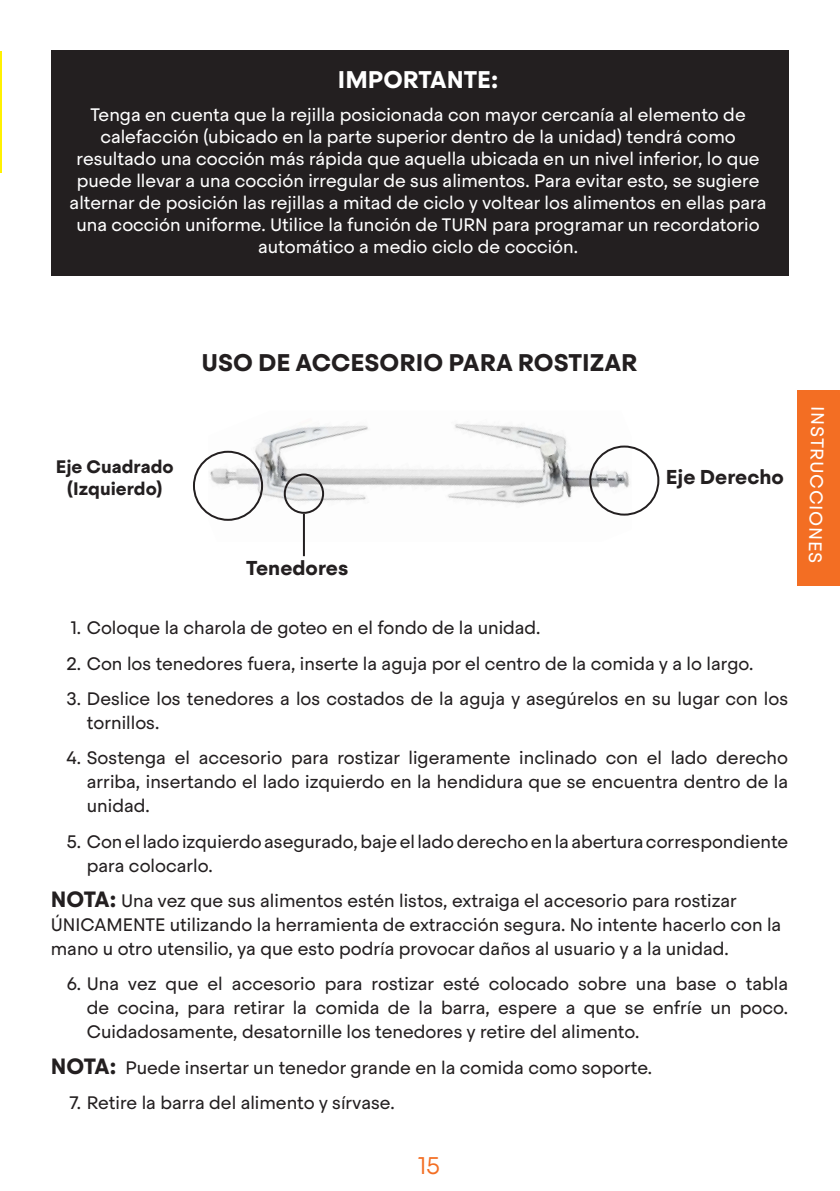
<style>
.page{position:relative;width:840px;height:1191px;background:#fff}
.page>*{position:absolute;margin:0;border:0;box-sizing:border-box;transform-origin:0 0}
.t1{font:700 24px "Steradian";color:#231f20}
.Numbers{font:700 24px "Steradian";color:#fff}
.t2{font:300 24px "Steradian";color:#f36e23}
.t3{font:700 20px "Steradian";color:#231f20}
.Numbers-2{font:18px/24px "Steradian";color:#231f20}
.Numbers-3{font:18px/22px "Steradian";color:#fff;text-align:center}
.t4{font:700 18px/21.6px "Steradian";color:#231f20;text-align:center}
.BoldNumbers{font:18px "Steradian";color:#fff}
.s1{font-weight:700;font-size:22px}
</style>
<div class="page">
<hr style="left:0;top:51px;width:1px;height:121px;background:#fff101">
<div style="left:51px;top:51px;width:737px;height:225px;background:#231f20"></div>
<div style="left:797px;top:391px;width:42px;height:195px;background:#f36e23"></div>
<img style="left:208px;top:424px;width:423px;height:118px">
<div style="left:589px;top:445px;width:70px;height:70px;border:2px solid #231f20;border-radius:50%"></div>
<div style="left:193px;top:451px;width:70px;height:70px;border:2px solid #231f20;border-radius:50%"></div>
<div style="left:283px;top:473px;width:41px;height:41px;border:2px solid #231f20;border-radius:50%"></div>
<hr style="left:303px;top:514px;width:2px;height:42px;background:#231f20">
<p class="Numbers" style="left:338px;top:64px;width:162px">IMPORTANTE:</p>
<p class="Numbers-3" style="left:70px;top:104px;width:698px">Tenga en cuenta que la rejilla posicionada con mayor cercanía al elemento de calefacción (ubicado en la parte superior dentro de la unidad) tendrá como resultado una cocción más rápida que aquella ubicada en un nivel inferior, lo que puede llevar a una cocción irregular de sus alimentos. Para evitar esto, se sugiere alternar de posición las rejillas a mitad de ciclo y voltear los alimentos en ellas para una cocción uniforme. Utilice la función de TURN para programar un recordatorio automático a medio ciclo de cocción.</p>
<p class="t1" style="left:201px;top:347px;width:437px">USO DE ACCESORIO PARA ROSTIZAR</p>
<p class="t4" style="left:56px;top:456px;width:119px">Eje Cuadrado (Izquierdo)</p>
<p class="t3" style="left:665px;top:464px;width:120px">Eje Derecho</p>
<p class="t3" style="left:246px;top:555px;width:103px">Tenedores</p>
<p class="Numbers-2" style="left:71px;top:616px;width:471px">1. Coloque la charola de goteo en el fondo de la unidad.</p>
<p class="Numbers-2" style="left:66px;top:651px;width:688px">2. Con los tenedores fuera, inserte la aguja por el centro de la comida y a lo largo.</p>
<p class="Numbers-2" style="left:87px;top:686px;width:702px;text-indent:-20px">3. Deslice los tenedores a los costados de la aguja y asegúrelos en su lugar con los tornillos.</p>
<p class="Numbers-2" style="left:87px;top:746px;width:702px;text-align:justify;text-indent:-20px">4. Sostenga el accesorio para rostizar ligeramente inclinado con el lado derecho arriba, insertando el lado izquierdo en la hendidura que se encuentra dentro de la unidad.</p>
<p class="Numbers-2" style="left:87px;top:829px;width:702px;text-indent:-20px">5. Con el lado izquierdo asegurado, baje el lado derecho en la abertura correspondiente para colocarlo.</p>
<p class="Numbers-2" style="left:51px;top:888px;width:731px"><span class="s1">NOTA:</span> Una vez que sus alimentos estén listos, extraiga el accesorio para rostizar<br>ÚNICAMENTE utilizando la herramienta de extracción segura. No intente hacerlo con la mano u otro utensilio, ya que esto podría provocar daños al usuario y a la unidad.</p>
<p class="Numbers-2" style="left:87px;top:972px;width:702px;text-align:justify;text-indent:-20px">6. Una vez que el accesorio para rostizar esté colocado sobre una base o tabla de cocina, para retirar la comida de la barra, espere a que se enfríe un poco.<br>Cuidadosamente, desatornille los tenedores y retire del alimento.</p>
<p class="Numbers-2" style="left:51px;top:1055px;width:602px"><span class="s1">NOTA:</span> Puede insertar un tenedor grande en la comida como soporte.</p>
<p class="Numbers-2" style="left:69px;top:1090px;width:326px">7. Retire la barra del alimento y sírvase.</p>
<h1 class="t2" style="left:418px;top:1151px;width:23px">15</h1>
<p class="BoldNumbers" style="left:828px;top:406px;width:158px;rotate:91deg">INSTRUCCIONES</p>
</div>
